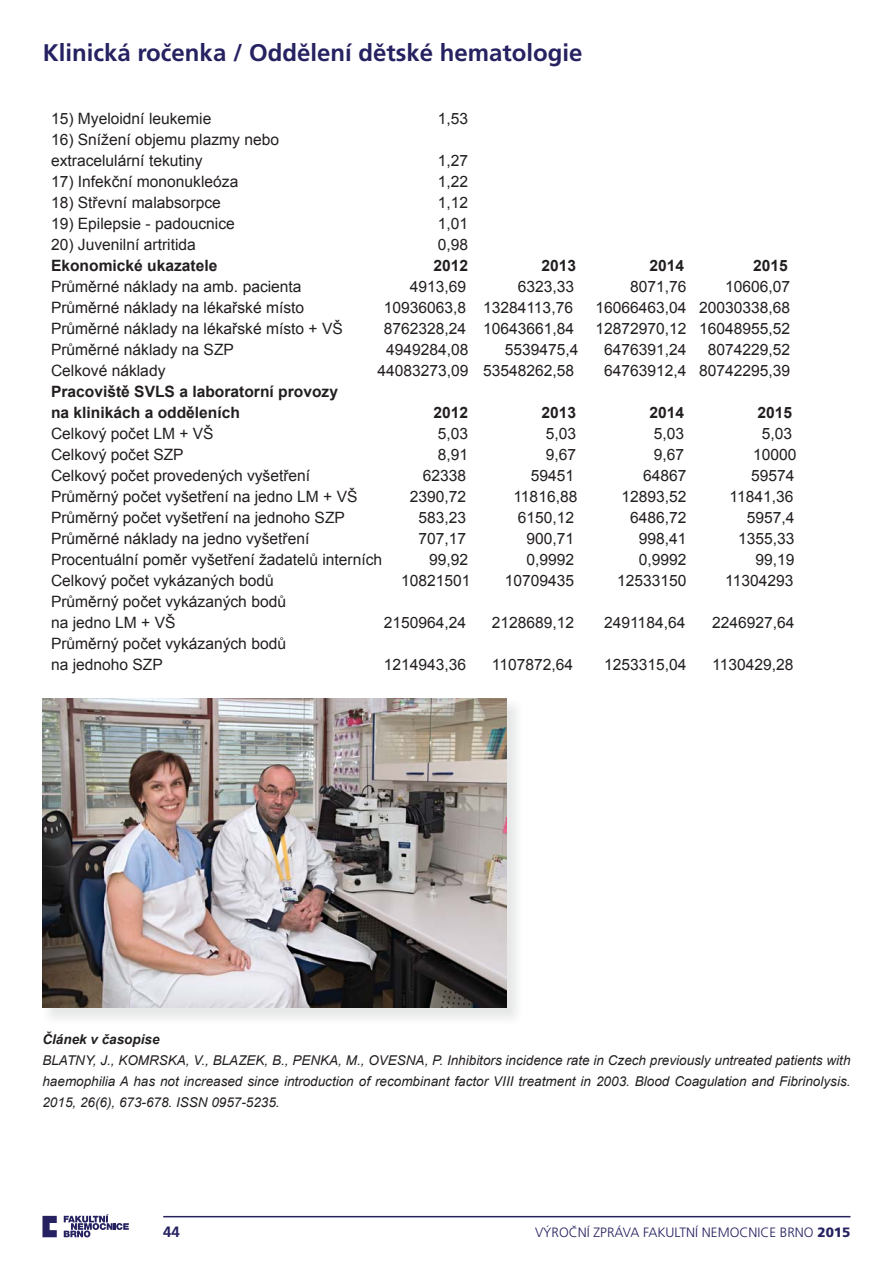
<style>
.page{position:relative;width:893px;height:1263px;background:#fff}
.page>*{position:absolute;margin:0;border:0;box-sizing:border-box;transform-origin:0 0}
.t1{font:700 24px "Frutiger CE";color:#262261}
.t2{font:15.6px/21px "Arial";color:#231f20}
.t3{font:700 15.6px/21px "Arial";color:#231f20}
.t4{font:700 15px "Frutiger CE";color:#262261}
.t5{font:italic 13.5px/21px "Arial";color:#231f20;text-align:justify}
.t6{font:300 13.5px "Frutiger CE";color:#262261}
.t7{font:italic 700 13.5px "Arial";color:#231f20}
.s1{font-weight:900}
</style>
<div class="page">
<svg style="left:42px;top:1216px;width:15px;height:21px"></svg>
<svg style="left:64px;top:1214px;width:65px;height:23px"></svg>
<hr style="left:163px;top:1216px;width:687px;height:1px;background:#262261">
<img style="left:42px;top:698px;width:475px;height:321px">
<img style="left:42px;top:698px;width:464px;height:309px">
<h1 class="t1" style="left:43px;top:41px;width:541px">Klinická ročenka / Oddělení dětské hematologie</h1>
<p class="t2" style="left:51px;top:108px;width:162px">15) Myeloidní leukemie</p>
<p class="t2" style="left:438px;top:108px;width:32px">1,53</p>
<p class="t2" style="left:51px;top:129px;width:230px">16) Snížení objemu plazmy nebo extracelulární tekutiny</p>
<p class="t2" style="left:438px;top:150px;width:32px">1,27</p>
<p class="t2" style="left:51px;top:171px;width:189px">17) Infekční mononukleóza</p>
<p class="t2" style="left:438px;top:171px;width:32px">1,22</p>
<p class="t2" style="left:51px;top:192px;width:171px">18) Střevní malabsorpce</p>
<p class="t2" style="left:438px;top:192px;width:32px">1,12</p>
<p class="t2" style="left:51px;top:213px;width:185px">19) Epilepsie - padoucnice</p>
<p class="t2" style="left:438px;top:213px;width:32px">1,01</p>
<p class="t2" style="left:51px;top:234px;width:146px">20) Juvenilní artritida</p>
<p class="t2" style="left:438px;top:234px;width:32px">0,98</p>
<p class="t3" style="left:51px;top:255px;width:168px">Ekonomické ukazatele</p>
<p class="t3" style="left:433px;top:255px;width:36px">2012</p>
<p class="t3" style="left:541px;top:255px;width:36px">2013</p>
<p class="t3" style="left:649px;top:255px;width:36px">2014</p>
<p class="t3" style="left:753px;top:255px;width:36px">2015</p>
<p class="t2" style="left:51px;top:276px;width:252px">Průměrné náklady na amb. pacienta</p>
<p class="t2" style="left:410px;top:276px;width:58px">4913,69</p>
<p class="t2" style="left:518px;top:276px;width:58px">6323,33</p>
<p class="t2" style="left:630px;top:276px;width:58px">8071,76</p>
<p class="t2" style="left:725px;top:276px;width:67px">10606,07</p>
<p class="t2" style="left:51px;top:297px;width:255px">Průměrné náklady na lékařské místo</p>
<p class="t2" style="left:384px;top:297px;width:191px">10936063,8 13284113,76</p>
<p class="t2" style="left:595px;top:297px;width:196px">16066463,04 20030338,68</p>
<p class="t2" style="left:51px;top:318px;width:293px">Průměrné náklady na lékařské místo + VŠ</p>
<p class="t2" style="left:384px;top:318px;width:192px">8762328,24 10643661,84</p>
<p class="t2" style="left:595px;top:318px;width:196px">12872970,12 16048955,52</p>
<p class="t2" style="left:51px;top:339px;width:184px">Průměrné náklady na SZP</p>
<p class="t2" style="left:386px;top:339px;width:84px">4949284,08</p>
<p class="t2" style="left:505px;top:339px;width:75px">5539475,4</p>
<p class="t2" style="left:604px;top:339px;width:84px">6476391,24</p>
<p class="t2" style="left:708px;top:339px;width:84px">8074229,52</p>
<p class="t2" style="left:51px;top:360px;width:116px">Celkové náklady</p>
<p class="t2" style="left:377px;top:360px;width:198px">44083273,09 53548262,58</p>
<p class="t2" style="left:604px;top:360px;width:188px">64763912,4 80742295,39</p>
<p class="t3" style="left:51px;top:381px;width:288px">Pracoviště SVLS a laboratorní provozy na klinikách a odděleních</p>
<p class="t3" style="left:433px;top:402px;width:36px">2012</p>
<p class="t3" style="left:541px;top:402px;width:36px">2013</p>
<p class="t3" style="left:649px;top:402px;width:36px">2014</p>
<p class="t3" style="left:757px;top:402px;width:36px">2015</p>
<p class="t2" style="left:51px;top:423px;width:164px">Celkový počet LM + VŠ</p>
<p class="t2" style="left:438px;top:423px;width:32px">5,03</p>
<p class="t2" style="left:546px;top:423px;width:32px">5,03</p>
<p class="t2" style="left:654px;top:423px;width:32px">5,03</p>
<p class="t2" style="left:762px;top:423px;width:32px">5,03</p>
<p class="t2" style="left:51px;top:444px;width:134px">Celkový počet SZP</p>
<p class="t2" style="left:438px;top:444px;width:32px">8,91</p>
<p class="t2" style="left:546px;top:444px;width:32px">9,67</p>
<p class="t2" style="left:654px;top:444px;width:32px">9,67</p>
<p class="t2" style="left:753px;top:444px;width:45px">10000</p>
<p class="t2" style="left:51px;top:465px;width:261px">Celkový počet provedených vyšetření</p>
<p class="t2" style="left:423px;top:465px;width:45px">62338</p>
<p class="t2" style="left:531px;top:465px;width:45px">59451</p>
<p class="t2" style="left:643px;top:465px;width:45px">64867</p>
<p class="t2" style="left:751px;top:465px;width:45px">59574</p>
<p class="t2" style="left:51px;top:486px;width:308px">Průměrný počet vyšetření na jedno LM + VŠ</p>
<p class="t2" style="left:410px;top:486px;width:58px">2390,72</p>
<p class="t2" style="left:513px;top:486px;width:65px">11816,88</p>
<p class="t2" style="left:621px;top:486px;width:67px">12893,52</p>
<p class="t2" style="left:729px;top:486px;width:65px">11841,36</p>
<p class="t2" style="left:51px;top:507px;width:295px">Průměrný počet vyšetření na jednoho SZP</p>
<p class="t2" style="left:418px;top:507px;width:49px">583,23</p>
<p class="t2" style="left:518px;top:507px;width:58px">6150,12</p>
<p class="t2" style="left:630px;top:507px;width:58px">6486,72</p>
<p class="t2" style="left:747px;top:507px;width:49px">5957,4</p>
<p class="t2" style="left:51px;top:528px;width:260px">Průměrné náklady na jedno vyšetření</p>
<p class="t2" style="left:418px;top:528px;width:49px">707,17</p>
<p class="t2" style="left:526px;top:528px;width:49px">900,71</p>
<p class="t2" style="left:639px;top:528px;width:49px">998,41</p>
<p class="t2" style="left:738px;top:528px;width:58px">1355,33</p>
<p class="t2" style="left:51px;top:549px;width:333px">Procentuální poměr vyšetření žadatelů interních</p>
<p class="t2" style="left:429px;top:549px;width:41px">99,92</p>
<p class="t2" style="left:526px;top:549px;width:49px">0,9992</p>
<p class="t2" style="left:639px;top:549px;width:49px">0,9992</p>
<p class="t2" style="left:755px;top:549px;width:41px">99,19</p>
<p class="t2" style="left:51px;top:570px;width:224px">Celkový počet vykázaných bodů</p>
<p class="t2" style="left:401px;top:570px;width:71px">10821501</p>
<p class="t2" style="left:505px;top:570px;width:71px">10709435</p>
<p class="t2" style="left:617px;top:570px;width:71px">12533150</p>
<p class="t2" style="left:725px;top:570px;width:70px">11304293</p>
<p class="t2" style="left:51px;top:591px;width:236px">Průměrný počet vykázaných bodů na jedno LM + VŠ</p>
<p class="t2" style="left:384px;top:612px;width:84px">2150964,24</p>
<p class="t2" style="left:492px;top:612px;width:84px">2128689,12</p>
<p class="t2" style="left:604px;top:612px;width:83px">2491184,64</p>
<p class="t2" style="left:712px;top:612px;width:84px">2246927,64</p>
<p class="t2" style="left:51px;top:633px;width:236px">Průměrný počet vykázaných bodů na jednoho SZP</p>
<p class="t2" style="left:384px;top:654px;width:84px">1214943,36</p>
<p class="t2" style="left:492px;top:654px;width:83px">1107872,64</p>
<p class="t2" style="left:604px;top:654px;width:84px">1253315,04</p>
<p class="t2" style="left:712px;top:654px;width:83px">1130429,28</p>
<p class="t7" style="left:42px;top:1031px;width:119px">Článek v časopise</p>
<p class="t5" style="left:42px;top:1049px;width:809px">BLATNY, J., KOMRSKA, V., BLAZEK, B., PENKA, M., OVESNA, P. Inhibitors incidence rate in Czech previously untreated patients with haemophilia A has not increased since introduction of recombinant factor VIII treatment in 2003. Blood Coagulation and Fibrinolysis.<br>2015, 26(6), 673-678. ISSN 0957-5235.</p>
<p class="t4" style="left:163px;top:1224px;width:18px">44</p>
<p class="t6" style="left:535px;top:1226px;width:317px">VÝROČNÍ ZPRÁVA FAKULTNÍ NEMOCNICE BRNO <span class="s1">2015</span></p>
</div>
